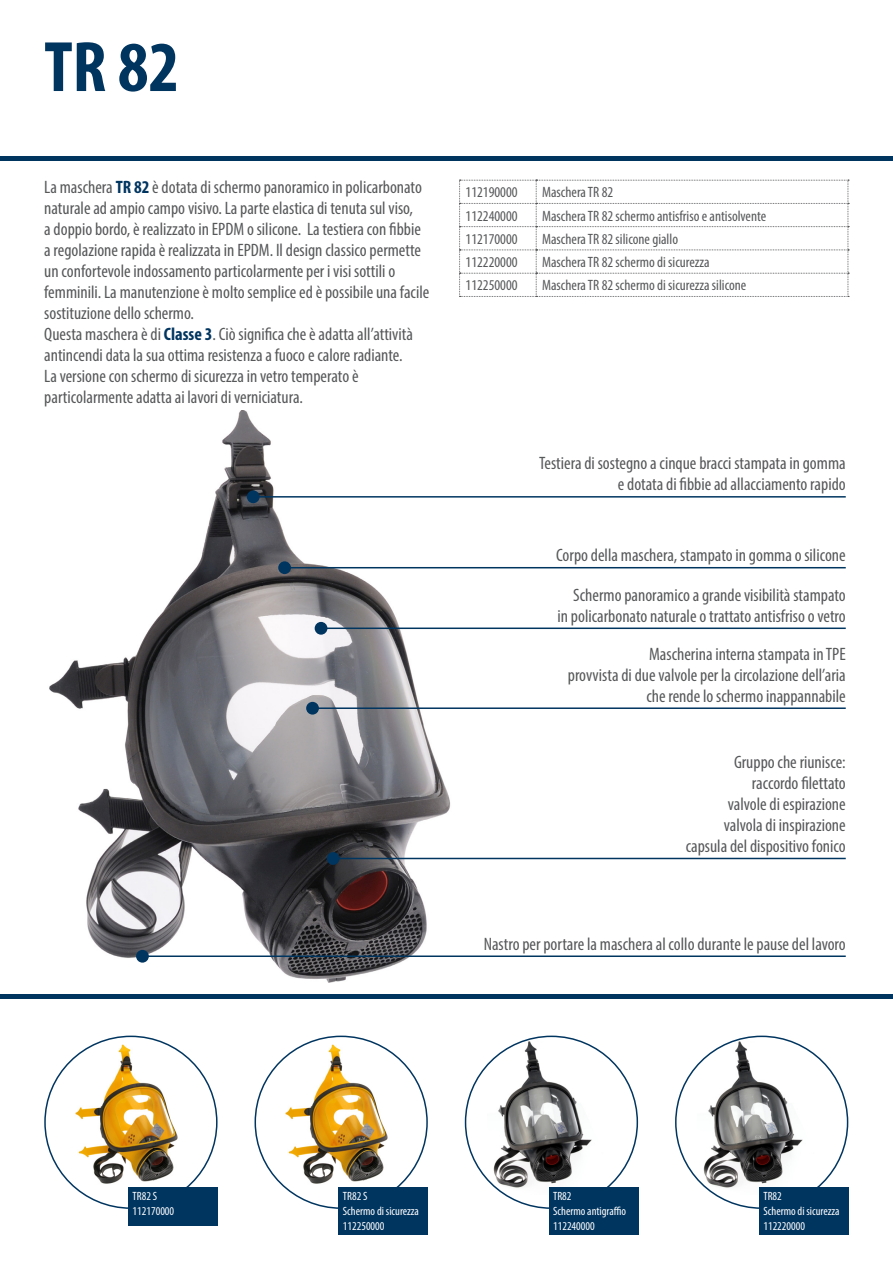
<style>
.page{position:relative;width:893px;height:1276px;background:#fff}
.page>*{position:absolute;margin:0;border:0;box-sizing:border-box;transform-origin:0 0}
.t1{font:700 condensed 72px "Myriad Pro";color:#003560}
.t2{font:condensed 18px/21px "Myriad Pro";color:#57585a}
.TABELLE{font:condensed 15px "Myriad Pro";color:#57585a}
.Tab{font:condensed 12px "Myriad Pro";color:#fff}
.s1{font-weight:700;color:#003560}
</style>
<div class="page">
<hr style="left:0;top:156px;width:893px;height:4px;background:#003560">
<hr style="left:0;top:994px;width:893px;height:4px;background:#003560">
<img style="left:49px;top:410px;width:415px;height:572px">
<svg style="left:459px;top:180px;width:390px;height:117px"></svg>
<hr style="left:287px;top:567px;width:559px;height:1px;background:#003560">
<div style="left:278px;top:561px;width:13px;height:13px;background:#003560;border-radius:50%"></div>
<hr style="left:324px;top:627px;width:522px;height:2px;background:#003560">
<div style="left:315px;top:622px;width:12px;height:12px;background:#003560;border-radius:50%"></div>
<hr style="left:256px;top:496px;width:590px;height:1px;background:#003560">
<div style="left:247px;top:490px;width:13px;height:13px;background:#003560;border-radius:50%"></div>
<hr style="left:315px;top:707px;width:531px;height:2px;background:#003560">
<div style="left:306px;top:702px;width:13px;height:12px;background:#003560;border-radius:50%"></div>
<hr style="left:145px;top:955px;width:701px;height:2px;background:#003560">
<div style="left:136px;top:950px;width:13px;height:12px;background:#003560;border-radius:50%"></div>
<hr style="left:336px;top:857px;width:510px;height:2px;background:#003560">
<div style="left:327px;top:852px;width:13px;height:13px;background:#003560;border-radius:50%"></div>
<img style="left:67px;top:1038px;width:120px;height:156px">
<div style="left:128px;top:1187px;width:90px;height:39px;background:#003560"></div>
<img style="left:277px;top:1038px;width:120px;height:156px">
<div style="left:339px;top:1187px;width:89px;height:47px;background:#003560"></div>
<img style="left:487px;top:1038px;width:120px;height:156px">
<div style="left:549px;top:1187px;width:89px;height:47px;background:#003560"></div>
<img style="left:697px;top:1038px;width:120px;height:156px">
<div style="left:759px;top:1187px;width:89px;height:47px;background:#003560"></div>
<p class="t1" style="left:44px;top:22px;width:136px">TR 82</p>
<p class="t2" style="left:44px;top:177px;width:387px">La maschera <span class="s1">TR 82</span> è dotata di schermo panoramico in policarbonato naturale ad ampio campo visivo. La parte elastica di tenuta sul viso,<br>a doppio bordo, è realizzato in EPDM o silicone. La testiera con fibbie a regolazione rapida è realizzata in EPDM. Il design classico permette un confortevole indossamento particolarmente per i visi sottili o femminili. La manutenzione è molto semplice ed è possibile una facile sostituzione dello schermo.</p>
<p class="t2" style="left:44px;top:324px;width:370px">Questa maschera è di <span class="s1">Classe 3</span>. Ciò significa che è adatta all’attività antincendi data la sua ottima resistenza a fuoco e calore radiante.<br>La versione con schermo di sicurezza in vetro temperato è particolarmente adatta ai lavori di verniciatura.</p>
<p class="TABELLE" style="left:466px;top:183px;width:53px">112190000</p>
<p class="TABELLE" style="left:542px;top:183px;width:73px">Maschera TR 82</p>
<p class="TABELLE" style="left:466px;top:207px;width:53px">112240000</p>
<p class="TABELLE" style="left:542px;top:207px;width:226px">Maschera TR 82 schermo antisfriso e antisolvente</p>
<p class="TABELLE" style="left:466px;top:230px;width:53px">112170000</p>
<p class="TABELLE" style="left:542px;top:230px;width:137px">Maschera TR 82 silicone giallo</p>
<p class="TABELLE" style="left:466px;top:253px;width:53px">112220000</p>
<p class="TABELLE" style="left:542px;top:253px;width:169px">Maschera TR 82 schermo di sicurezza</p>
<p class="TABELLE" style="left:466px;top:276px;width:53px">112250000</p>
<p class="TABELLE" style="left:542px;top:276px;width:206px">Maschera TR 82 schermo di sicurezza silicone</p>
<p class="t2" style="left:539px;top:453px;width:308px">Testiera di sostegno a cinque bracci stampata in gomma</p>
<p class="t2" style="left:618px;top:474px;width:229px">e dotata di fibbie ad allacciamento rapido</p>
<p class="t2" style="left:556px;top:544px;width:291px">Corpo della maschera, stampato in gomma o silicone</p>
<p class="t2" style="left:573px;top:584px;width:274px">Schermo panoramico a grande visibilità stampato</p>
<p class="t2" style="left:557px;top:605px;width:290px">in policarbonato naturale o trattato antisfriso o vetro</p>
<p class="t2" style="left:649px;top:643px;width:198px">Mascherina interna stampata in TPE</p>
<p class="t2" style="left:568px;top:664px;width:279px">provvista di due valvole per la circolazione dell’aria</p>
<p class="t2" style="left:646px;top:685px;width:201px">che rende lo schermo inappannabile</p>
<p class="t2" style="left:734px;top:751px;width:113px">Gruppo che riunisce:</p>
<p class="t2" style="left:752px;top:772px;width:95px">raccordo filettato</p>
<p class="t2" style="left:728px;top:793px;width:119px">valvole di espirazione</p>
<p class="t2" style="left:724px;top:814px;width:123px">valvola di inspirazione</p>
<p class="t2" style="left:686px;top:835px;width:162px">capsula del dispositivo fonico</p>
<p class="t2" style="left:484px;top:933px;width:363px">Nastro per portare la maschera al collo durante le pause del lavoro</p>
<p class="Tab" style="left:133px;top:1188px;width:26px">TR82 S</p>
<p class="Tab" style="left:133px;top:1203px;width:43px">112170000</p>
<p class="Tab" style="left:343px;top:1188px;width:26px">TR82 S</p>
<p class="Tab" style="left:343px;top:1203px;width:78px">Schermo di sicurezza</p>
<p class="Tab" style="left:343px;top:1218px;width:43px">112250000</p>
<p class="Tab" style="left:553px;top:1188px;width:20px">TR82</p>
<p class="Tab" style="left:553px;top:1203px;width:74px">Schermo antigraffio</p>
<p class="Tab" style="left:553px;top:1218px;width:43px">112240000</p>
<p class="Tab" style="left:763px;top:1188px;width:20px">TR82</p>
<p class="Tab" style="left:763px;top:1203px;width:78px">Schermo di sicurezza</p>
<p class="Tab" style="left:763px;top:1218px;width:43px">112220000</p>
</div>
